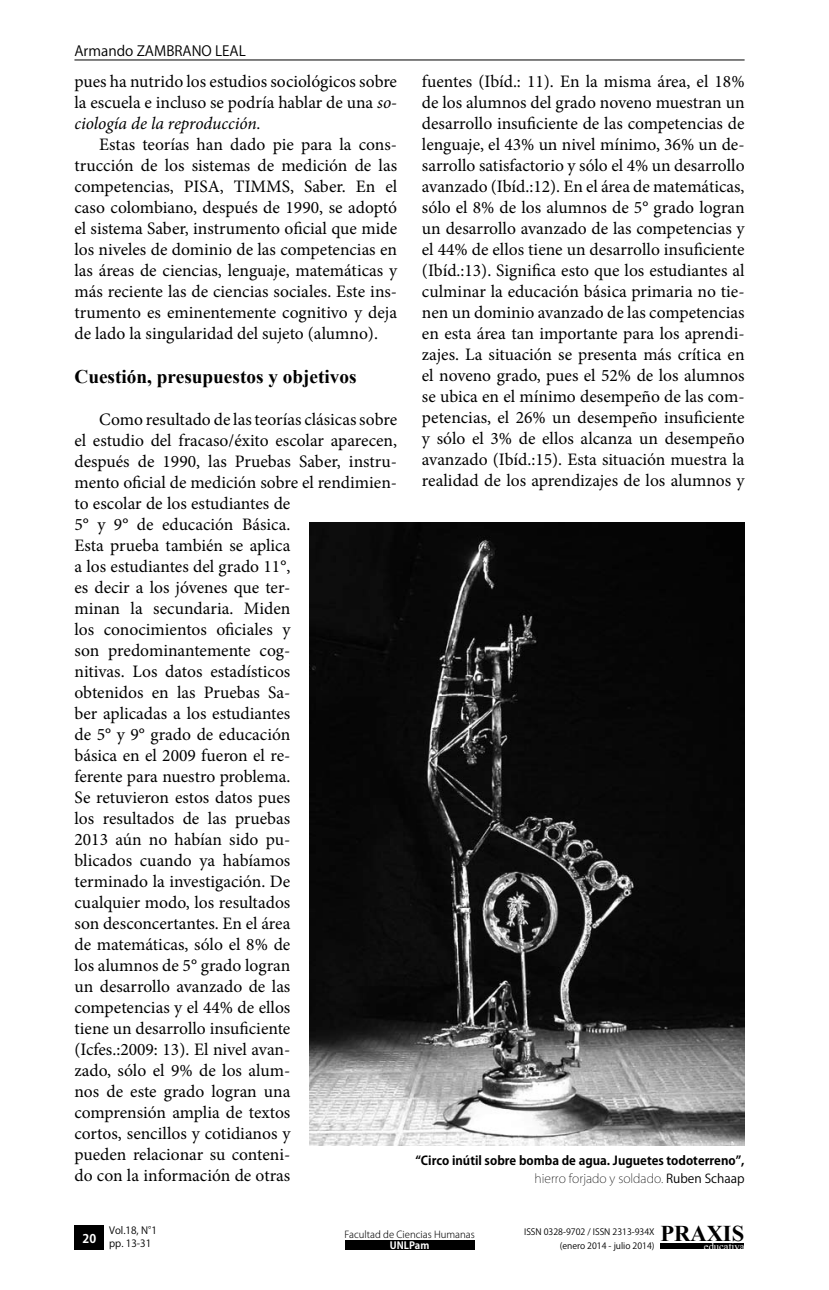
<style>
.page{position:relative;width:829px;height:1290px;background:#fff}
.page>*{position:absolute;margin:0;border:0;box-sizing:border-box;transform-origin:0 0}
.t1{font:700 22.57px "Times New Roman";color:#000}
.t2{font:700 19.25px "Times New Roman";color:#000}
.t3{font:17.5px/21px "Minion Pro";color:#000;text-align:justify}
.t4{font:14px "Koz Go Std";color:#000}
.t5{font:700 12.25px/17.2px "Koz Go Std";color:#000;text-align:right}
.t6{font:700 11.9px "Koz Go Std";color:#fff}
.t7{font:10.67px "Times New Roman";color:#fff}
.t8{font:9.97px/13px "Koz Go Pro";color:#000}
.t9{font:700 9.97px "Koz Go Pro";color:#fff}
.t10{font:300 9.62px "Koz Go Pro";color:#000}
.t11{font:8.75px/14px "Koz Go Pro";color:#000;text-align:right}
.s1{font-style:italic}
.s2{font-weight:200}
.s3{font-weight:400}
</style>
<div class="page">
<hr style="left:74px;top:60px;width:670px;height:1px;background:#000">
<div style="left:660px;top:1243px;width:84px;height:6px;background:#000"></div>
<div style="left:345px;top:1240px;width:129px;height:10px;background:#000"></div>
<div style="left:74px;top:1225px;width:30px;height:25px;background:#000"></div>
<img style="left:310px;top:522px;width:434px;height:623px">
<p class="t4" style="left:74px;top:42px;width:110px">Armando Zambran</p>
<p class="t4" style="left:202px;top:42px;width:30px">o Leal</p>
<p class="t3" style="left:74px;top:71px;width:324px">pues ha nutrido los estudios sociológicos sobre la escuela e incluso se podría hablar de una <span class="s1">so&shy;ciología de la reproducción.</span></p>
<p class="t3" style="left:74px;top:134px;width:324px;text-indent:25px">Estas teorías han dado pie para la cons&shy;trucción de los sistemas de medición de las competencias, PISA, TIMMS, Saber. En el caso colombiano, después de 1990, se adoptó el sistema Saber, instrumento oficial que mide los niveles de dominio de las competencias en las áreas de ciencias, lenguaje, matemáticas y más reciente las de ciencias sociales. Este ins&shy;trumento es eminentemente cognitivo y deja de lado la singularidad del sujeto (alumno).</p>
<p class="t2" style="left:74px;top:363px;width:283px">Cuestión, presupuestos y objetivos</p>
<p class="t3" style="left:74px;top:409px;width:324px;text-align:left;text-indent:25px">Como resultado de las teorías clásicas sobre el estudio del fracaso/éxito escolar aparecen, después de 1990, las Pruebas Saber, instru&shy;mento oficial de medición sobre el rendimien&shy;to escolar de los estudiantes de<br>5° y 9° de educación Básica.<br>Esta prueba también se aplica<br>a los estudiantes del grado 11°,<br>es decir a los jóvenes que ter-<br>minan la secundaria. Miden<br>los conocimientos oficiales y<br>son predominantemente cog-<br>nitivas. Los datos estadísticos<br>obtenidos en las Pruebas Sa-<br>ber aplicadas a los estudiantes<br>de 5° y 9° grado de educación<br>básica en el 2009 fueron el re-<br>ferente para nuestro problema.<br>Se retuvieron estos datos pues<br>los resultados de las pruebas<br>2013 aún no habían sido pu-<br>blicados cuando ya habíamos<br>terminado la investigación. De<br>cualquier modo, los resultados<br>son desconcertantes. En el área<br>de matemáticas, sólo el 8% de<br>los alumnos de 5° grado logran<br>un desarrollo avanzado de las<br>competencias y el 44% de ellos<br>tiene un desarrollo insuficiente<br>(Icfes.:2009: 13). El nivel avan-<br>zado, sólo el 9% de los alum-<br>nos de este grado logran una<br>comprensión amplia de textos<br>cortos, sencillos y cotidianos y<br>pueden relacionar su conteni-<br>do con la información de otras</p>
<p class="t3" style="left:422px;top:71px;width:324px">fuentes (Ibíd.: 11). En la misma área, el 18% de los alumnos del grado noveno muestran un desarrollo insuficiente de las competencias de lenguaje, el 43% un nivel mínimo, 36% un de&shy;sarrollo satisfactorio y sólo el 4% un desarrollo avanzado (Ibíd.:12). En el área de matemáticas, sólo el 8% de los alumnos de 5° grado logran un desarrollo avanzado de las competencias y el 44% de ellos tiene un desarrollo insuficiente (Ibíd.:13). Significa esto que los estudiantes al culminar la educación básica primaria no tie&shy;nen un dominio avanzado de las competencias en esta área tan importante para los aprendi&shy;zajes. La situación se presenta más crítica en el noveno grado, pues el 52% de los alumnos se ubica en el mínimo desempeño de las com&shy;petencias, el 26% un desempeño insuficiente y sólo el 3% de ellos alcanza un desempeño avanzado (Ibíd.:15). Esta situación muestra la realidad de los aprendizajes de los alumnos y</p>
<p class="t5" style="left:415px;top:1153px;width:331px">“Circo inútil sobre bomba de agua. Juguetes todoterreno”, <span class="s2">hierro forjado y soldado.</span> <span class="s3">Ruben Schaap</span></p>
<p class="t1" style="left:660px;top:1218px;width:85px">PRAXIS</p>
<p class="t6" style="left:82px;top:1230px;width:15px">20</p>
<p class="t8" style="left:109px;top:1224px;width:50px">Vol.18, N°1 pp. 13-31</p>
<p class="t11" style="left:524px;top:1225px;width:132px">ISSN 0328-9702 / ISSN 2313-934X (enero 2014 - julio 2014)</p>
<p class="t10" style="left:344px;top:1228px;width:132px">Facultad de Ciencias Humanas</p>
<p class="t9" style="left:390px;top:1239px;width:41px">UNLPam</p>
<p class="t7" style="left:703px;top:1239px;width:42px">educativa</p>
</div>
